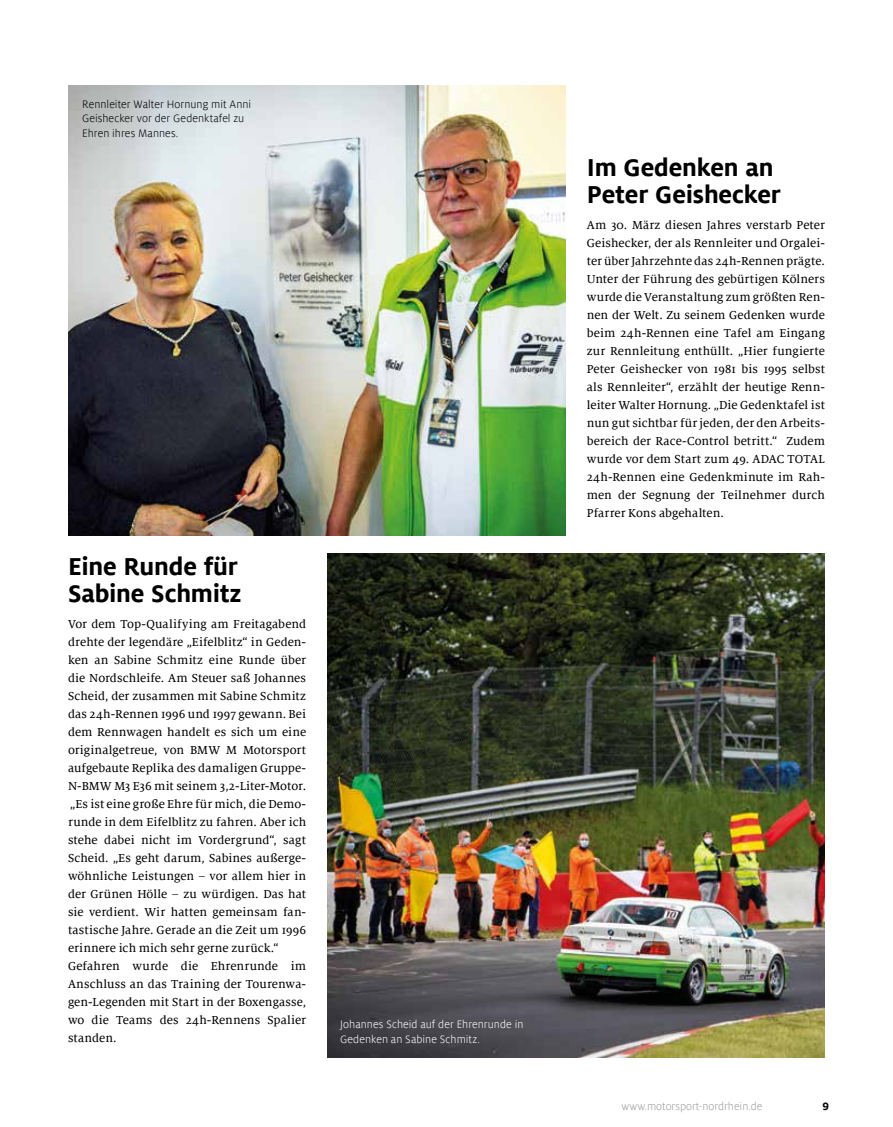
<style>
.page{position:relative;width:893px;height:1127px;background:#fff}
.page>*{position:absolute;margin:0;border:0;box-sizing:border-box;transform-origin:0 0}
.t1{font:700 27px/27px "Milofor ADAC";letter-spacing:-.005em;color:#000}
.t2{font:12.75px/18px "Milo Seriffor ADAC Text";letter-spacing:.005em;color:#000;text-align:justify}
.t3{font:300 12px/14.4px "Milofor ADAC";letter-spacing:.005em;color:#000}
.t4{font:300 12px/14.4px "Milofor ADAC";letter-spacing:.005em;color:#fff}
.t5{font:300 12px "Milofor ADAC";color:#9d9d9c}
.t6{font:700 12px "Milofor ADAC";color:#000}
</style>
<div class="page">
<img style="left:327px;top:553px;width:498px;height:504px">
<img style="left:68px;top:85px;width:498px;height:450px">
<p class="t3" style="left:82px;top:97px;width:171px">Rennleiter Walter Hornung mit Anni<br>Geishecker vor der Gedenktafel zu<br>Ehren ihres Mannes.</p>
<h1 class="t1" style="left:68px;top:552px;width:175px">Eine Runde für<br>Sabine Schmitz</h1>
<p class="t2" style="left:68px;top:615px;width:240px;text-align:left">Vor dem Top-Qualifying am Freitagabend drehte der legendäre „Eifelblitz“ in Geden&shy;ken an Sabine Schmitz eine Runde über die Nordschleife. Am Steuer saß Johannes Scheid, der zusammen mit Sabine Schmitz das 24h-Rennen 1996 und 1997 gewann. Bei dem Rennwagen handelt es sich um eine originalgetreue, von BMW M Motorsport aufgebaute Replika des damaligen Gruppe-N-BMW M3 E36 mit seinem 3,2-Liter-Motor. „Es ist eine große Ehre für mich, die Demo&shy;runde in dem Eifelblitz zu fahren. Aber ich stehe dabei nicht im Vordergrund“, sagt Scheid. „Es geht darum, Sabines außerge&shy;wöhnliche Leistungen – vor allem hier in der Grünen Hölle – zu würdigen. Das hat sie verdient. Wir hatten gemeinsam fan&shy;tastische Jahre. Gerade an die Zeit um 1996 erinnere ich mich sehr gerne zurück.“ Gefahren wurde die Ehrenrunde im Anschluss an das Training der Tourenwa&shy;gen-Legenden mit Start in der Boxengasse, wo die Teams des 24h-Rennens Spalier standen.</p>
<p class="t4" style="left:340px;top:1017px;width:185px">Johannes Scheid auf der Ehrenrunde in<br>Gedenken an Sabine Schmitz.</p>
<h1 class="t1" style="left:587px;top:154px;width:196px">Im Gedenken an<br>Peter Geishecker</h1>
<p class="t2" style="left:587px;top:216px;width:240px">Am 30. März diesen Jahres verstarb Peter Geishecker, der als Rennleiter und Orgalei&shy;ter über Jahrzehnte das 24h-Rennen prägte.<br>Unter der Führung des gebürtigen Kölners wurde die Veranstaltung zum größten Ren&shy;nen der Welt. Zu seinem Gedenken wurde beim 24h-Rennen eine Tafel am Eingang zur Rennleitung enthüllt. „Hier fungierte Peter Geishecker von 1981 bis 1995 selbst als Rennleiter“, erzählt der heutige Renn&shy;leiter Walter Hornung. „Die Gedenktafel ist nun gut sichtbar für jeden, der den Arbeits&shy;bereich der Race-Control betritt.“ Zudem wurde vor dem Start zum 49. ADAC TOTAL 24h-Rennen eine Gedenkminute im Rah&shy;men der Segnung der Teilnehmer durch Pfarrer Kons abgehalten.</p>
<p class="t5" style="left:622px;top:1099px;width:142px">www.motorsport-nordrhein.de</p>
<p class="t6" style="left:823px;top:1099px;width:8px">9</p>
</div>
